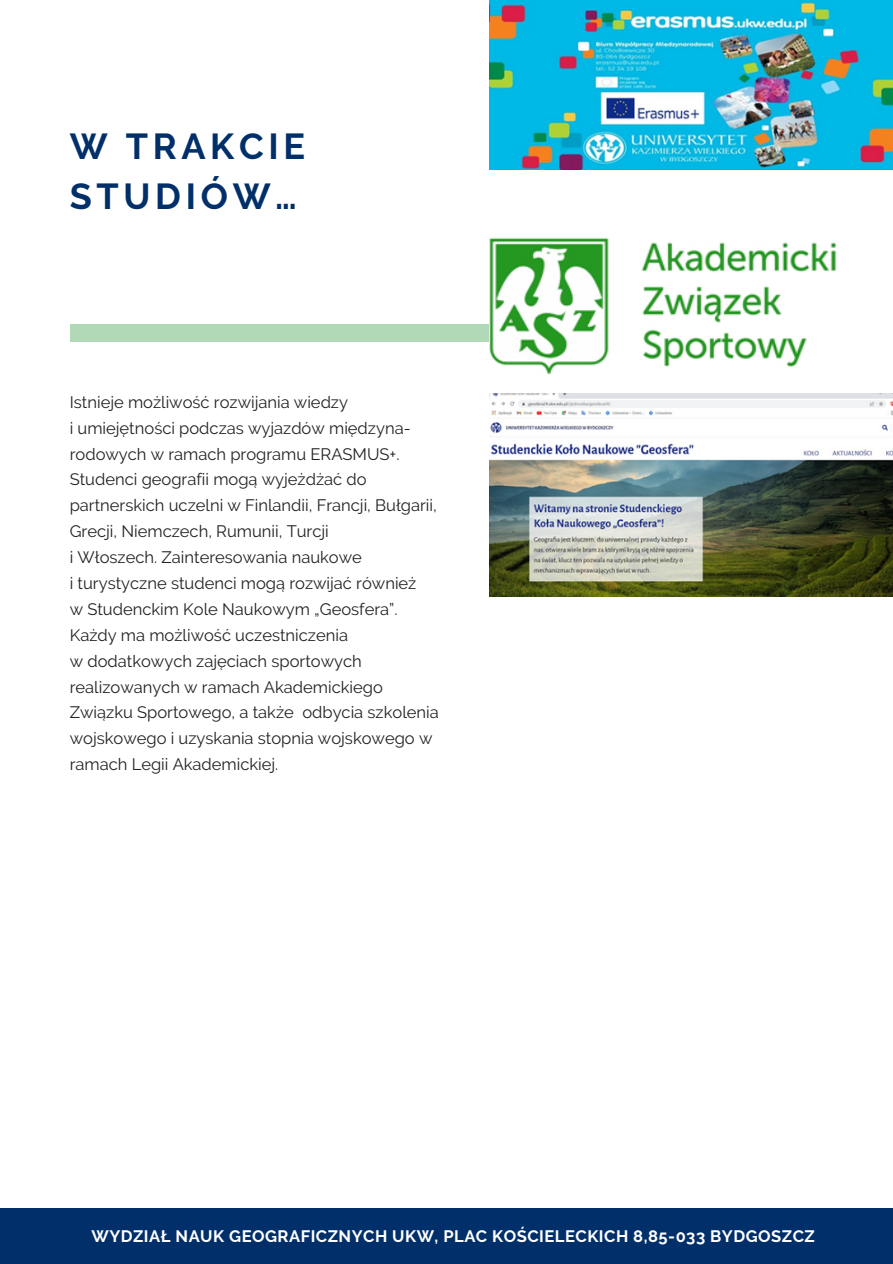
<style>
.page{position:relative;width:893px;height:1264px;background:#fff}
.page>*{position:absolute;margin:0;border:0;box-sizing:border-box;transform-origin:0 0}
.t1{font:700 36px/49.5px "Raleway";letter-spacing:.13em;color:#012f6a}
.t2{font:16.5px/25.8px "Raleway";color:#222}
.t3{font:700 16.5px "Raleway";letter-spacing:.03em;color:#fff}
</style>
<div class="page">
<div style="left:70px;top:324px;width:822px;height:17px;background:#b1d8b7"></div>
<div style="left:0;top:1208px;width:892px;height:55px;background:#012f6a"></div>
<img style="left:489px;top:0;width:403px;height:375px">
<img style="left:489px;top:393px;width:403px;height:204px">
<p class="t1" style="left:70px;top:122px;width:237px">W TRAKCIE<br>STUDIÓW…</p>
<p class="t2" style="left:70px;top:389px;width:280px">Istnieje możliwość rozwijania wiedzy</p>
<p class="t2" style="left:70px;top:415px;width:368px">i umiejętności podczas wyjazdów międzyna&shy;rodowych w ramach programu ERASMUS+.<br>Studenci geografii mogą wyjeżdżać do partnerskich uczelni w Finlandii, Francji, Bułgarii, Grecji, Niemczech, Rumunii, Turcji</p>
<p class="t2" style="left:70px;top:544px;width:293px">i Włoszech. Zainteresowania naukowe</p>
<p class="t2" style="left:70px;top:570px;width:348px">i turystyczne studenci mogą rozwijać również</p>
<p class="t2" style="left:70px;top:596px;width:329px">w Studenckim Kole Naukowym „Geosfera”.<br>Każdy ma możliwość uczestniczenia</p>
<p class="t2" style="left:70px;top:648px;width:370px">w dodatkowych zajęciach sportowych realizowanych w ramach Akademickiego Związku Sportowego, a także odbycia szkolenia wojskowego i uzyskania stopnia wojskowego w ramach Legii Akademickiej.</p>
<p class="t3" style="left:91px;top:1226px;width:724px">WYDZIAŁ NAUK GEOGRAFICZNYCH UKW, PLAC KOŚCIELECKICH 8,85-033 BYDGOSZCZ</p>
</div>
